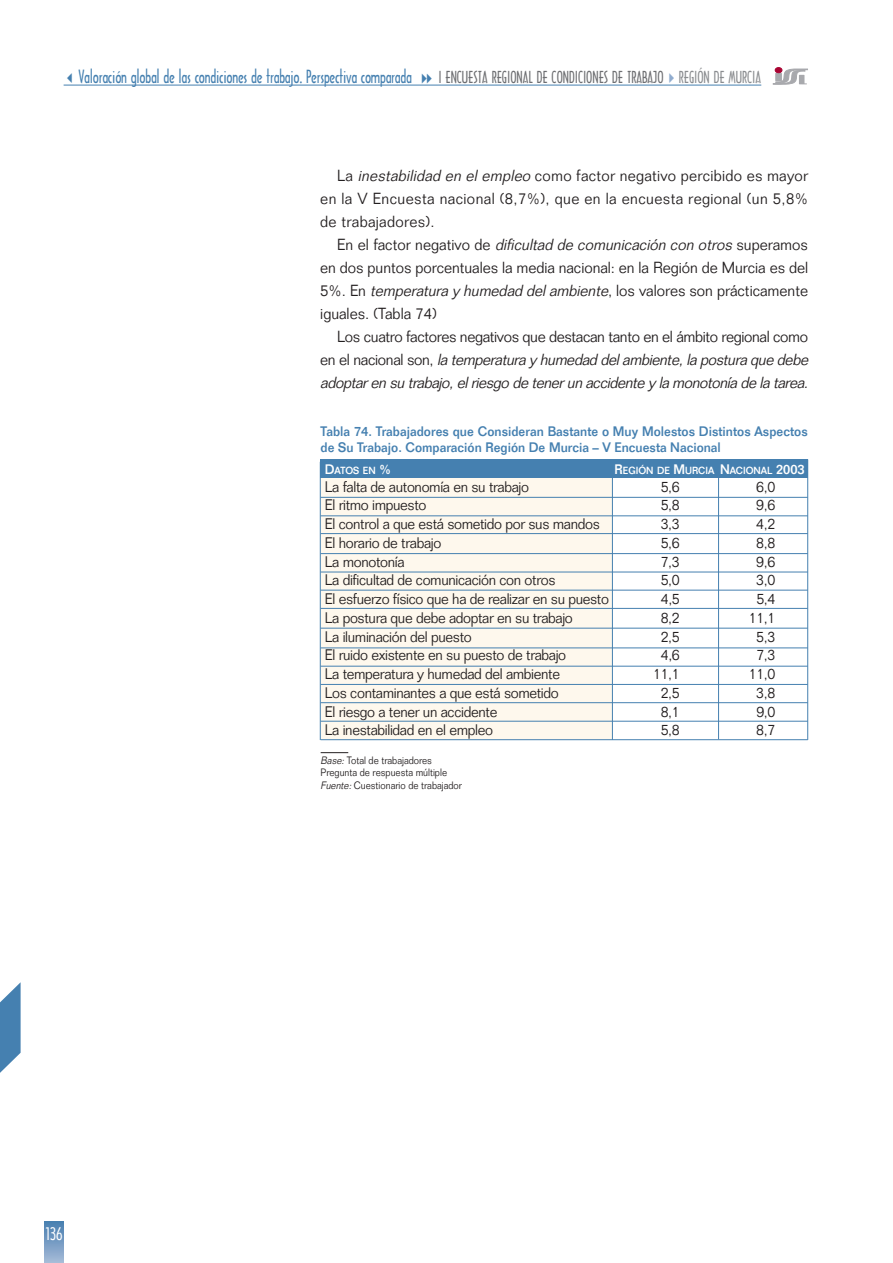
<style>
.page{position:relative;width:893px;height:1263px;background:#fff}
.page>*{position:absolute;margin:0;border:0;box-sizing:border-box;transform-origin:0 0}
.t1{font:17.25px "Architecture";letter-spacing:-.015em;color:#4580b0;scale:.95 1}
.t2{font:16.5px "Architecture";color:#fff}
.t3{font:300 15.75px/23.1px "Folio";letter-spacing:.01em;color:#231f20;text-align:justify;scale:.95 1}
.t4{font:italic 300 15.75px/23.1px "Folio";color:#231f20;scale:.95 1}
.t5{font:15.75px "Architecture";color:#6d6e71;scale:.95 1}
.t6{font:300 15px "Folio";letter-spacing:-.02em;color:#231f20;scale:.95 1}
.t7{font:500 13.5px/16.2px "Folio";color:#4580b0;scale:.95 1}
.t8{font:300 10.5px/12.6px "Folio";color:#231f20;scale:.9 1}
.t9{font:500 10.2px "Folio";color:#fff;scale:.95 1}
.s1{color:#8a8c8f}
.s2{font-style:italic}
.s3{font-style:normal}
.s4{font-size:13.5px}
</style>
<div class="page">
<hr style="left:64px;top:85px;width:697px;height:1px;background:#4580b0">
<svg style="left:772px;top:67px;width:36px;height:18px"></svg>
<svg style="left:773px;top:69px;width:34px;height:15px"></svg>
<svg style="left:44px;top:1222px;width:20px;height:41px"></svg>
<svg style="left:0;top:982px;width:21px;height:91px"></svg>
<div style="left:320px;top:476px;width:292px;height:264px;background:#fef8ed"></div>
<div style="left:320px;top:459px;width:487px;height:19px;background:#4580b0"></div>
<svg style="left:320px;top:752px;width:28px;height:1px"></svg>
<hr style="left:718px;top:477px;width:1px;height:262px;background:#4580b0">
<hr style="left:612px;top:477px;width:1px;height:263px;background:#4580b0">
<hr style="left:807px;top:459px;width:1px;height:281px;background:#4580b0">
<hr style="left:320px;top:462px;width:1px;height:278px;background:#4580b0">
<hr style="left:320px;top:497px;width:487px;height:1px;background:#4580b0">
<hr style="left:320px;top:515px;width:487px;height:1px;background:#4580b0">
<hr style="left:320px;top:533px;width:487px;height:1px;background:#4580b0">
<hr style="left:320px;top:553px;width:487px;height:1px;background:#4580b0">
<hr style="left:320px;top:572px;width:487px;height:1px;background:#4580b0">
<hr style="left:320px;top:590px;width:487px;height:1px;background:#4580b0">
<hr style="left:320px;top:608px;width:487px;height:1px;background:#4580b0">
<hr style="left:320px;top:628px;width:487px;height:1px;background:#4580b0">
<hr style="left:320px;top:648px;width:487px;height:1px;background:#4580b0">
<hr style="left:320px;top:666px;width:487px;height:1px;background:#4580b0">
<hr style="left:320px;top:684px;width:487px;height:1px;background:#4580b0">
<hr style="left:320px;top:702px;width:487px;height:1px;background:#4580b0">
<hr style="left:320px;top:721px;width:487px;height:1px;background:#4580b0">
<hr style="left:320px;top:739px;width:487px;height:1px;background:#4580b0">
<p class="t1" style="left:79px;top:68px;width:352px">Valoración global de las condiciones de trabajo. Perspectiva comparada</p>
<p class="t5" style="left:438px;top:69px;width:341px">I ENCUESTA REGIONAL DE CONDICIONES DE TRABAJO <span class="s1">REGIÓN DE MURCIA</span></p>
<p class="t3" style="left:320px;top:165px;width:515px;text-indent:17px">La <span class="s2">inestabilidad en el empleo</span>como factor negativo percibido es mayor en la V Encuesta nacional (8,7%), que en la encuesta regional (un 5,8% de trabajadores).</p>
<p class="t3" style="left:320px;top:235px;width:515px;text-indent:17px">E n e l fa c t o r n e g a t i vo d e <span class="s2">dificultad de comunicación con otros</span> s u p e ra m o s en dos puntos porcentuales la media nacional: en la Región de Murcia es del 5 % . E n <span class="s2">temperatura y humedad delambiente</span>, l o s va l o re s s o n p rá c t i c a m e n t e iguales. (Tabla 74)</p>
<p class="t4" style="left:320px;top:327px;width:518px;text-indent:17px"><span class="s3">Los cuatro factores negativos que destacan tanto en el ámbito regional como e n e l n a c i o n a l s o n ,</span> la temperatura y humedad delambiente,la postura que debe adoptaren su trabajo,elriesgo de tenerun accidente y la monotonía de la tarea.</p>
<p class="t7" style="left:320px;top:424px;width:514px">Tabla 74. Trabajadores que Consideran Bastante o Muy Molestos Distintos Aspectos de Su Trabajo. Comparación Región De Murcia – V Encuesta Nacional</p>
<p class="t9" style="left:325px;top:466px;width:71px"><span class="s4">D</span>ATOS EN <span class="s4">%</span></p>
<p class="t9" style="left:614px;top:466px;width:201px"><span class="s4">R</span>EGIÓN DE <span class="s4">M</span>URCIA <span class="s4">N</span>ACIONAL <span class="s4">2003</span></p>
<p class="t6" style="left:325px;top:481px;width:216px">La falta de autonomía en su trabajo</p>
<p class="t6" style="left:660px;top:481px;width:22px">5,6</p>
<p class="t6" style="left:756px;top:481px;width:22px">6,0</p>
<p class="t6" style="left:325px;top:500px;width:108px">El ritmo impuesto</p>
<p class="t6" style="left:660px;top:500px;width:22px">5,8</p>
<p class="t6" style="left:756px;top:500px;width:22px">9,6</p>
<p class="t6" style="left:325px;top:518px;width:291px">El control a que está sometido por sus mandos</p>
<p class="t6" style="left:660px;top:518px;width:22px">3,3</p>
<p class="t6" style="left:756px;top:518px;width:22px">4,2</p>
<p class="t6" style="left:325px;top:537px;width:124px">El horario de trabajo</p>
<p class="t6" style="left:660px;top:537px;width:22px">5,6</p>
<p class="t6" style="left:756px;top:537px;width:22px">8,8</p>
<p class="t6" style="left:325px;top:556px;width:85px">La monotonía</p>
<p class="t6" style="left:660px;top:556px;width:22px">7,3</p>
<p class="t6" style="left:756px;top:556px;width:22px">9,6</p>
<p class="t6" style="left:325px;top:575px;width:244px">La dificultad de comunicación con otros</p>
<p class="t6" style="left:660px;top:575px;width:22px">5,0</p>
<p class="t6" style="left:756px;top:575px;width:22px">3,0</p>
<p class="t6" style="left:325px;top:593px;width:300px">El esfuerzo físico que ha de realizar en su puesto</p>
<p class="t6" style="left:660px;top:593px;width:22px">4,5</p>
<p class="t6" style="left:756px;top:593px;width:22px">5,4</p>
<p class="t6" style="left:325px;top:612px;width:262px">La postura que debe adoptar en su trabajo</p>
<p class="t6" style="left:660px;top:612px;width:22px">8,2</p>
<p class="t6" style="left:748px;top:612px;width:30px">11,1</p>
<p class="t6" style="left:325px;top:631px;width:156px">La iluminación del puesto</p>
<p class="t6" style="left:660px;top:631px;width:22px">2,5</p>
<p class="t6" style="left:756px;top:631px;width:22px">5,3</p>
<p class="t6" style="left:325px;top:650px;width:255px">El ruido existente en su puesto de trabajo</p>
<p class="t6" style="left:660px;top:650px;width:22px">4,6</p>
<p class="t6" style="left:756px;top:650px;width:22px">7,3</p>
<p class="t6" style="left:325px;top:668px;width:249px">La temperatura y humedad del ambiente</p>
<p class="t6" style="left:653px;top:668px;width:30px">11,1</p>
<p class="t6" style="left:748px;top:668px;width:30px">11,0</p>
<p class="t6" style="left:325px;top:687px;width:248px">Los contaminantes a que está sometido</p>
<p class="t6" style="left:660px;top:687px;width:22px">2,5</p>
<p class="t6" style="left:756px;top:687px;width:22px">3,8</p>
<p class="t6" style="left:325px;top:706px;width:183px">El riesgo a tener un accidente</p>
<p class="t6" style="left:660px;top:706px;width:22px">8,1</p>
<p class="t6" style="left:756px;top:706px;width:22px">9,0</p>
<p class="t6" style="left:325px;top:725px;width:178px">La inestabilidad en el empleo</p>
<p class="t6" style="left:660px;top:725px;width:22px">5,8</p>
<p class="t6" style="left:756px;top:725px;width:22px">8,7</p>
<p class="t8" style="left:320px;top:755px;width:158px"><span class="s2">Base:</span>Total de trabajadores<br>Pregunta de respuesta múltiple<br><span class="s2">Fuente:</span>Cuestionario de trabajador</p>
<p class="t2" style="left:45px;top:1226px;width:19px">136</p>
</div>
